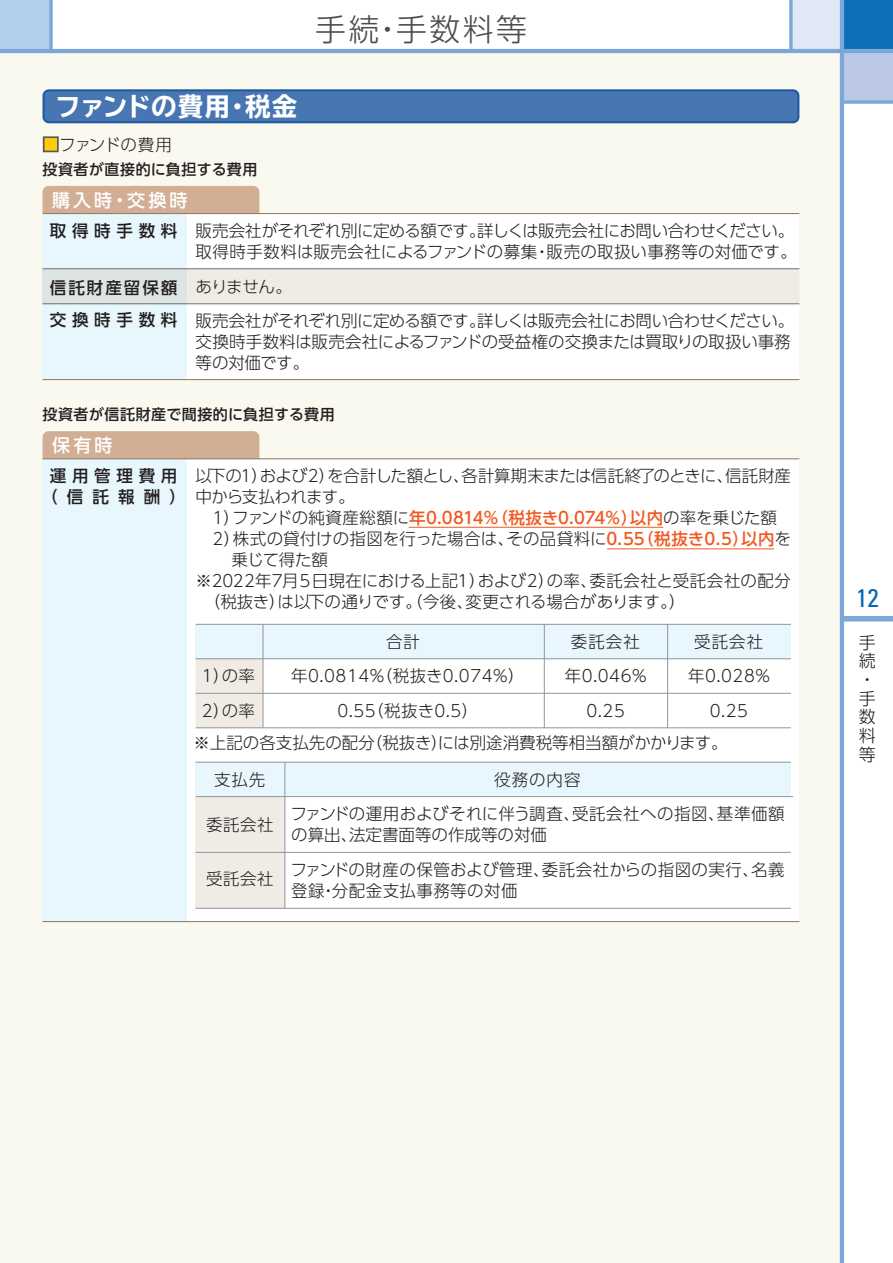
<style>
.page{position:relative;width:893px;height:1263px;background:#fff}
.page>*{position:absolute;margin:0;border:0;box-sizing:border-box;transform-origin:0 0}
.t1{font:300 30.9px "UD Shin Go Pro";letter-spacing:.08em;color:#4b4c4d}
.t2{font:700 expanded 25.5px "TBUD Go Std";color:#fff}
.t3{font:condensed 25.5px "Univers";color:#0166b3}
.t4{font:500 18px "UD Shin Go Pro";letter-spacing:.175em;color:#fff}
.t5{font:300 16.95px/18.8px "UD Shin Go Pro";color:#231f20}
.t6{font:300 16.5px/21px "UD Shin Go Pro";color:#231f20}
.t7{font:300 16.5px "UD Shin Go Pro";letter-spacing:-.04em;color:#231f20}
.t8{font:300 16.5px/21px "UD Shin Go Pro";letter-spacing:.025em;color:#231f20}
.t9{font:300 16.5px/34.5px "UD Shin Go Pro";letter-spacing:-.035em;color:#231f20}
.t10{font:300 16.5px/34.5px "UD Shin Go Pro";letter-spacing:.03em;color:#231f20;text-align:center}
.t11{font:500 16.5px/21.3px "UD Shin Go Pro";letter-spacing:.345em;color:#231f20;text-align:center}
.t12{font:300 16.5px "UD Shin Go Pro";letter-spacing:-.025em;color:#231f20}
.t13{font:500 16.5px "UD Shin Go Pro";letter-spacing:.12em;color:#231f20}
.t14{font:500 15px "UD Shin Go Pro";letter-spacing:.035em;color:#231f20}
.s1{color:#feca0a}
.s2{font-weight:500}
.s3{font-weight:500;color:#f15921}
</style>
<div class="page">
<div style="left:0;top:0;width:51px;height:51px;background:#b2cfeb"></div>
<div style="left:842px;top:0;width:51px;height:51px;background:#0c6fb8"></div>
<div style="left:842px;top:51px;width:51px;height:51px;background:#bac8e6"></div>
<div style="left:791px;top:0;width:51px;height:51px;background:#e1e8f5"></div>
<svg style="left:49px;top:0;width:4px;height:49px"></svg>
<div style="left:0;top:51px;width:842px;height:1212px;background:#faf9f0"></div>
<div style="left:842px;top:616px;width:51px;height:5px;background:#7ca7d8"></div>
<hr style="left:840px;top:0;width:4px;height:1263px;background:#7ca7d8">
<hr style="left:0;top:49px;width:893px;height:4px;background:#7ca7d8">
<svg style="left:844px;top:100px;width:49px;height:4px"></svg>
<svg style="left:789px;top:0;width:4px;height:49px"></svg>
<div style="left:43px;top:186px;width:216px;height:34px;background:#d1ae94;border-radius:6px"></div>
<div style="left:43px;top:214px;width:756px;height:166px;background:#fff"></div>
<div style="left:43px;top:214px;width:144px;height:166px;background:#e8f6fd"></div>
<div style="left:187px;top:269px;width:612px;height:34px;background:#f0ece5"></div>
<div style="left:43px;top:269px;width:144px;height:34px;background:#dee4e3"></div>
<div style="left:43px;top:431px;width:216px;height:34px;background:#d1ae94;border-radius:6px"></div>
<div style="left:43px;top:459px;width:756px;height:462px;background:#fff"></div>
<div style="left:43px;top:459px;width:144px;height:462px;background:#e8f6fd"></div>
<div style="left:196px;top:624px;width:595px;height:35px;background:#e8f6fd"></div>
<div style="left:196px;top:659px;width:67px;height:68px;background:#f0ece5"></div>
<hr style="left:196px;top:693px;width:595px;height:1px;background:#939598">
<hr style="left:196px;top:727px;width:595px;height:1px;background:#939598">
<hr style="left:196px;top:624px;width:595px;height:1px;background:#939598">
<hr style="left:196px;top:658px;width:595px;height:1px;background:#939598">
<hr style="left:667px;top:624px;width:1px;height:104px;background:#939598">
<hr style="left:544px;top:624px;width:1px;height:104px;background:#939598">
<hr style="left:263px;top:624px;width:1px;height:103px;background:#939598">
<div style="left:196px;top:762px;width:595px;height:35px;background:#e8f6fd"></div>
<div style="left:196px;top:797px;width:89px;height:111px;background:#f0ece5"></div>
<hr style="left:196px;top:852px;width:595px;height:1px;background:#939598">
<hr style="left:196px;top:762px;width:595px;height:1px;background:#939598">
<hr style="left:196px;top:796px;width:597px;height:1px;background:#939598">
<hr style="left:284px;top:762px;width:1px;height:146px;background:#939598">
<hr style="left:196px;top:908px;width:595px;height:1px;background:#939598">
<hr style="left:43px;top:379px;width:756px;height:1px;background:#927b68">
<hr style="left:43px;top:213px;width:756px;height:1px;background:#927b68">
<hr style="left:43px;top:269px;width:756px;height:1px;background:#6c6d70">
<hr style="left:43px;top:304px;width:756px;height:1px;background:#6c6d70">
<hr style="left:43px;top:458px;width:756px;height:1px;background:#927b68">
<hr style="left:43px;top:921px;width:756px;height:1px;background:#927b68">
<svg style="left:43px;top:89px;width:756px;height:34px;background:#4474b0"></svg>
<div style="left:43px;top:136px;width:16px;height:16px;border:2px solid #57585a"></div>
<hr style="left:409px;top:527px;width:254px;height:1px;background:#f15921">
<hr style="left:607px;top:548px;width:167px;height:1px;background:#f15921">
<h1 class="t1" style="left:315px;top:4px;width:213px">手続・手数料等</h1>
<h2 class="t2" style="left:55px;top:92px;width:244px">ファンドの費用・税金</h2>
<p class="t12" style="left:43px;top:131px;width:131px"><span class="s1">■</span>ファンドの費用</p>
<p class="t14" style="left:43px;top:157px;width:216px">投資者が直接的に負担する費用</p>
<p class="t4" style="left:52px;top:185px;width:137px">購入時・交換時</p>
<p class="t6" style="left:50px;top:220px;width:749px;text-align:right"><span class="s2">取得時手数料</span> 販売会社がそれぞれ別に定める額です。詳しくは販売会社にお問い合わせください。取得時手数料は販売会社によるファンドの募集・販売の取扱い事務等の対価です。</p>
<p class="t9" style="left:196px;top:268px;width:600px">ありません。<br>販売会社がそれぞれ別に定める額です。詳しくは販売会社にお問い合わせください。</p>
<p class="t6" style="left:196px;top:331px;width:597px">交換時手数料は販売会社によるファンドの受益権の交換または買取りの取扱い事務等の対価です。</p>
<p class="t13" style="left:50px;top:274px;width:129px">信託財産留保額</p>
<p class="t11" style="left:50px;top:309px;width:129px">交換時手数料</p>
<p class="t14" style="left:43px;top:402px;width:294px">投資者が信託財産で間接的に負担する費用</p>
<p class="t4" style="left:52px;top:431px;width:62px">保有時</p>
<p class="t11" style="left:41px;top:464px;width:146px">運用管理費用（信託報酬）</p>
<p class="t7" style="left:196px;top:463px;width:597px">以下の1）および2）を合計した額とし、各計算期末または信託終了のときに、信託財産</p>
<p class="t7" style="left:196px;top:484px;width:161px">中から支払われます。</p>
<p class="t6" style="left:196px;top:507px;width:583px">　1）ファンドの純資産総額に<span class="s3">年0.0814％（税抜き0.074％）以内</span>の率を乗じた額</p>
<p class="t6" style="left:196px;top:528px;width:597px">　2）株式の貸付けの指図を行った場合は、その品貸料に<span class="s3">0.55（税抜き0.5）以内</span>を</p>
<p class="t6" style="left:232px;top:549px;width:98px">乗じて得た額</p>
<p class="t6" style="left:196px;top:570px;width:597px">※2022年7月５日現在における上記1）および2）の率、委託会社と受託会社の配分</p>
<p class="t6" style="left:204px;top:591px;width:483px">（税抜き）は以下の通りです。（今後、変更される場合があります。）</p>
<p class="t6" style="left:202px;top:658px;width:54px;line-height:34.5px">1）の率<br>2）の率</p>
<p class="t6" style="left:386px;top:631px;width:35px">合計</p>
<p class="t10" style="left:291px;top:658px;width:235px">年0.0814％（税抜き0.074％）<br>0.55（税抜き0.5）</p>
<p class="t6" style="left:571px;top:631px;width:70px">委託会社</p>
<p class="t6" style="left:694px;top:631px;width:70px">受託会社</p>
<p class="t6" style="left:565px;top:658px;width:84px;line-height:34.5px;text-align:center">年0.046％<br>0.25</p>
<p class="t6" style="left:688px;top:658px;width:84px;line-height:34.5px;text-align:center">年0.028％<br>0.25</p>
<p class="t6" style="left:193px;top:731px;width:536px">※上記の各支払先の配分（税抜き）には別途消費税等相当額がかかります。</p>
<p class="t6" style="left:214px;top:768px;width:53px">支払先</p>
<p class="t6" style="left:206px;top:814px;width:69px">委託会社</p>
<p class="t6" style="left:206px;top:868px;width:69px">受託会社</p>
<p class="t6" style="left:494px;top:768px;width:88px">役務の内容</p>
<p class="t6" style="left:290px;top:803px;width:496px">ファンドの運用およびそれに伴う調査、受託会社への指図、基準価額の算出、法定書面等の作成等の対価</p>
<p class="t8" style="left:290px;top:858px;width:496px">ファンドの財産の保管および管理、委託会社からの指図の実行、名義登録・分配金支払事務等の対価</p>
<h2 class="t3" style="left:856px;top:582px;width:24px">12</h2>
<p class="t5" style="left:859px;top:632px;width:18px">手続・手数料等</p>
</div>
